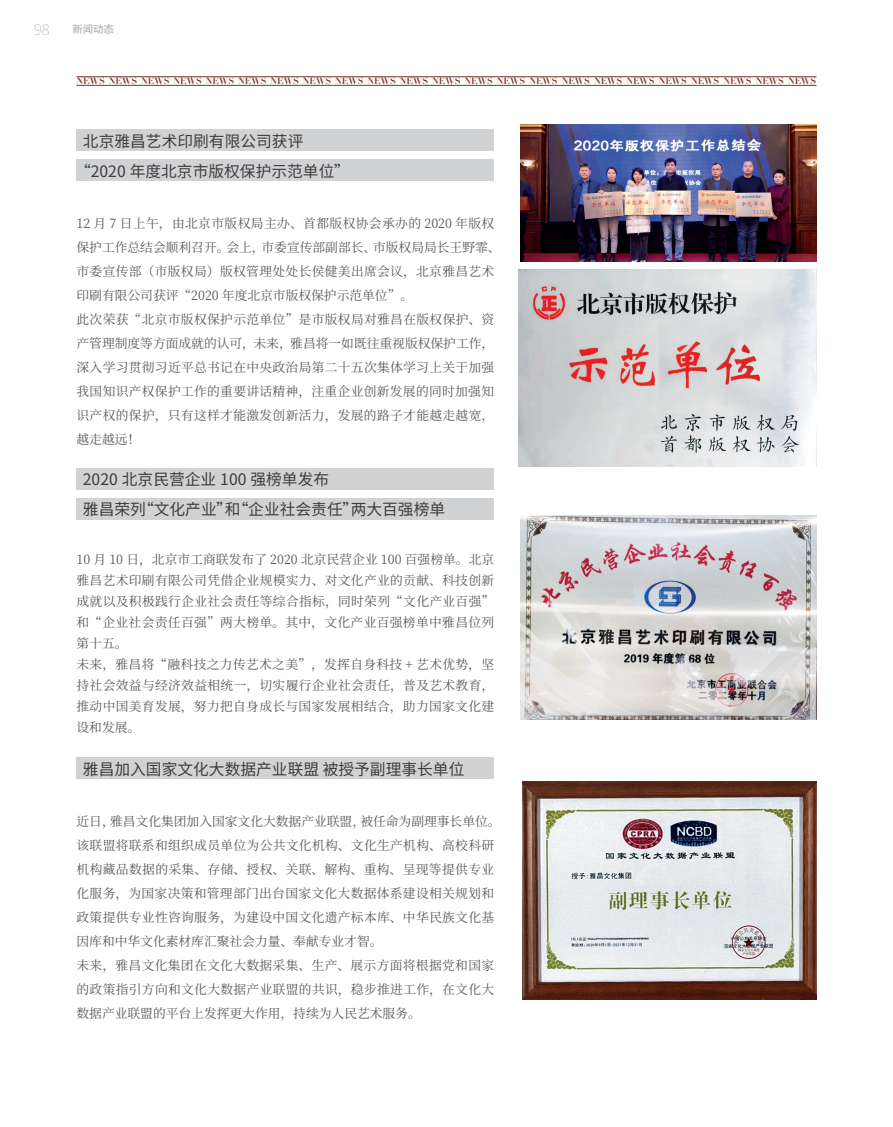
<style>
.page{position:relative;width:893px;height:1127px;background:#fff}
.page>*{position:absolute;margin:0;border:0;box-sizing:border-box;transform-origin:0 0}
.t1{font:15.75px/30px "Source Han Sans CN";color:#3e3e3f}
.t2{font:200 15px "Source Han Sans CN";color:#b2b4b6}
.t3{font:12.75px/24px "Source Han Serif CN";letter-spacing:.025em;color:#57585a}
.t4{font:500 10.5px "Source Han Sans CN";color:#b2b4b6}
.t5{font:700 9px "Didot";color:#79382e}
</style>
<div class="page">
<div style="left:77px;top:758px;width:417px;height:21px;background:#d1d2d4"></div>
<img style="left:522px;top:781px;width:294px;height:218px">
<hr style="left:77px;top:76px;width:739px;height:1px;background:#79382e">
<hr style="left:77px;top:85px;width:739px;height:1px;background:#79382e">
<img style="left:521px;top:515px;width:295px;height:205px">
<div style="left:77px;top:468px;width:417px;height:21px;background:#d1d2d4"></div>
<div style="left:77px;top:498px;width:417px;height:21px;background:#d1d2d4"></div>
<div style="left:77px;top:130px;width:417px;height:21px;background:#d1d2d4"></div>
<div style="left:77px;top:160px;width:417px;height:21px;background:#d1d2d4"></div>
<img style="left:521px;top:125px;width:295px;height:137px">
<img style="left:519px;top:269px;width:297px;height:197px">
<p class="t2" style="left:34px;top:21px;width:17px">98</p>
<p class="t4" style="left:72px;top:23px;width:43px">新闻动态</p>
<p class="t5" style="left:77px;top:75px;width:741px">NEWS NEWS NEWS NEWS NEWS NEWS NEWS NEWS NEWS NEWS NEWS NEWS NEWS NEWS NEWS NEWS NEWS NEWS NEWS NEWS NEWS NEWS NEWS</p>
<p class="t1" style="left:75px;top:126px;width:276px;text-indent:8px">北京雅昌艺术印刷有限公司获评“2020 年度北京市版权保护示范单位”</p>
<p class="t3" style="left:77px;top:212px;width:426px">12 月 7 日上午，由北京市版权局主办、首都版权协会承办的 2020 年版权保护工作总结会顺利召开。会上，市委宣传部副部长、市版权局局长王野霏、市委宣传部（市版权局）版权管理处处长侯健美出席会议，北京雅昌艺术印刷有限公司获评“2020 年度北京市版权保护示范单位”。<br>此次荣获“北京市版权保护示范单位”是市版权局对雅昌在版权保护、资产管理制度等方面成就的认可，未来，雅昌将一如既往重视版权保护工作，深入学习贯彻习近平总书记在中央政治局第二十五次集体学习上关于加强我国知识产权保护工作的重要讲话精神，注重企业创新发展的同时加强知识产权的保护，只有这样才能激发创新活力，发展的路子才能越走越宽，越走越远！</p>
<p class="t1" style="left:83px;top:465px;width:364px">2020 北京民营企业 100 强榜单发布<br>雅昌荣列“文化产业”和“企业社会责任”两大百强榜单</p>
<p class="t3" style="left:77px;top:549px;width:419px;line-height:21px">10 月 10 日，北京市工商联发布了 2020 北京民营企业 100 百强榜单。北京雅昌艺术印刷有限公司凭借企业规模实力、对文化产业的贡献、科技创新成就以及积极践行企业社会责任等综合指标，同时荣列“文化产业百强”和“企业社会责任百强”两大榜单。其中，文化产业百强榜单中雅昌位列第十五。<br>未来，雅昌将“融科技之力传艺术之美”，发挥自身科技 + 艺术优势，坚持社会效益与经济效益相统一，切实履行企业社会责任，普及艺术教育，推动中国美育发展，努力把自身成长与国家发展相结合，助力国家文化建设和发展。</p>
<p class="t1" style="left:83px;top:754px;width:383px">雅昌加入国家文化大数据产业联盟 被授予副理事长单位</p>
<p class="t3" style="left:77px;top:810px;width:426px">近日，雅昌文化集团加入国家文化大数据产业联盟，被任命为副理事长单位。该联盟将联系和组织成员单位为公共文化机构、文化生产机构、高校科研机构藏品数据的采集、存储、授权、关联、解构、重构、呈现等提供专业化服务，为国家决策和管理部门出台国家文化大数据体系建设相关规划和政策提供专业性咨询服务，为建设中国文化遗产标本库、中华民族文化基因库和中华文化素材库汇聚社会力量、奉献专业才智。<br>未来，雅昌文化集团在文化大数据采集、生产、展示方面将根据党和国家的政策指引方向和文化大数据产业联盟的共识，稳步推进工作，在文化大数据产业联盟的平台上发挥更大作用，持续为人民艺术服务。</p>
</div>
